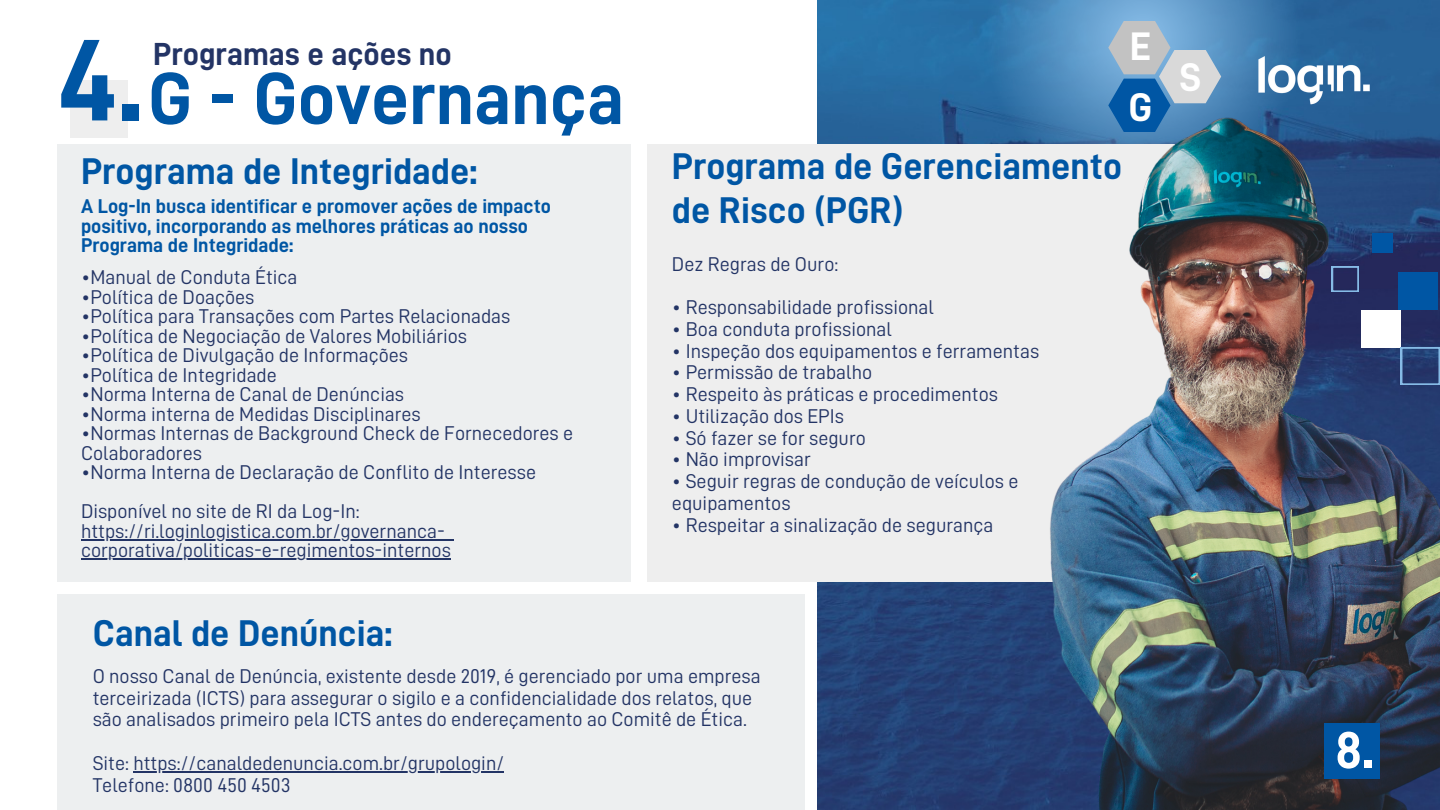
<style>
.page{position:relative;width:1440px;height:810px;background:#fff}
.page>*{position:absolute;margin:0;border:0;box-sizing:border-box;transform-origin:0 0}
.t1{font:116.7px "D DIN Bold";color:#0056a4}
.t2{font:74px "D DIN Bold";color:#0056a4}
.t3{font:52px "D DIN Bold";color:#fff}
.t4{font:40px "D DIN Bold";color:#fff}
.t5{font:37.3px/43.5px "D DIN Bold";color:#0056a4}
.t6{font:32px "D DIN Bold";color:#233465}
.t7{font:20px/19.5px "D DIN";color:#233465}
.t8{font:20px/19.5px "D DIN Bold";color:#0056a4}
</style>
<div class="page">
<img style="left:818px;top:0;width:622px;height:810px">
<svg style="left:970px;top:0;width:345px;height:144px;background:#4584b7"></svg>
<div style="left:647px;top:144px;width:528px;height:438px;background:#eee"></div>
<div style="left:57px;top:144px;width:574px;height:438px;background:#edeff0"></div>
<div style="left:57px;top:594px;width:748px;height:216px;background:#edeff0"></div>
<hr style="left:81px;top:539px;width:364px;height:2px;background:#233465">
<svg style="left:445px;top:539px;width:9px;height:2px"></svg>
<hr style="left:81px;top:559px;width:370px;height:1px;background:#233465">
<hr style="left:133px;top:771px;width:371px;height:2px;background:#233465">
<img style="left:1043px;top:81px;width:397px;height:729px">
<div style="left:71px;top:80px;width:57px;height:58px;background:#eee"></div>
<img style="left:1227px;top:20px;width:174px;height:122px">
<svg style="left:1108px;top:21px;width:113px;height:111px;background:#78a0c2"></svg>
<div style="left:1324px;top:724px;width:55px;height:55px;background:#0056a4"></div>
<p class="t1" style="left:57px;top:23px;width:87px">4.</p>
<p class="t6" style="left:153px;top:38px;width:300px">Programas e ações no</p>
<p class="t2" style="left:148px;top:63px;width:478px">G - Governança</p>
<p class="t5" style="left:81px;top:150px;width:398px">Programa de Integridade:</p>
<p class="t8" style="left:81px;top:197px;width:471px">A Log-In busca identificar e promover ações de impacto positivo, incorporando as melhores práticas ao nosso<br>Programa de Integridade:</p>
<p class="t7" style="left:81px;top:268px;width:218px">•Manual de Conduta Ética</p>
<p class="t7" style="left:81px;top:287px;width:175px">•Política de Doações</p>
<p class="t7" style="left:81px;top:307px;width:431px">•Política para Transações com Partes Relacionadas</p>
<p class="t7" style="left:81px;top:326px;width:388px">•Política de Negociação de Valores Mobiliários</p>
<p class="t7" style="left:81px;top:346px;width:329px">•Política de Divulgação de Informações</p>
<p class="t7" style="left:81px;top:365px;width:197px">•Política de Integridade</p>
<p class="t7" style="left:81px;top:385px;width:325px">•Norma Interna de Canal de Denúncias</p>
<p class="t7" style="left:81px;top:404px;width:341px">•Norma interna de Medidas Disciplinares</p>
<p class="t7" style="left:81px;top:424px;width:494px">•Normas Internas de Background Check de Fornecedores e<br>Colaboradores</p>
<p class="t7" style="left:81px;top:463px;width:457px">•Norma Interna de Declaração de Conflito de Interesse</p>
<p class="t7" style="left:81px;top:502px;width:280px">Disponível no site de RI da Log-In:</p>
<p class="t7" style="left:81px;top:521px;width:366px">https://ri.loginlogistica.com.br/governanca-</p>
<p class="t7" style="left:81px;top:541px;width:371px">corporativa/politicas-e-regimentos-internos</p>
<p class="t4" style="left:1130px;top:27px;width:23px">E</p>
<p class="t4" style="left:1129px;top:88px;width:25px">G</p>
<p class="t5" style="left:672px;top:145px;width:452px">Programa de Gerenciamento de Risco (PGR)</p>
<p class="t7" style="left:672px;top:254px;width:168px">Dez Regras de Ouro:</p>
<p class="t7" style="left:672px;top:298px;width:264px">• Responsabilidade profissional</p>
<p class="t7" style="left:672px;top:320px;width:222px">• Boa conduta profissional</p>
<p class="t7" style="left:672px;top:341px;width:369px">• Inspeção dos equipamentos e ferramentas</p>
<p class="t7" style="left:672px;top:363px;width:202px">• Permissão de trabalho</p>
<p class="t7" style="left:672px;top:385px;width:328px">• Respeito às práticas e procedimentos</p>
<p class="t7" style="left:672px;top:407px;width:174px">• Utilização dos EPIs</p>
<p class="t7" style="left:672px;top:428px;width:195px">• Só fazer se for seguro</p>
<p class="t7" style="left:672px;top:450px;width:140px">• Não improvisar</p>
<p class="t7" style="left:672px;top:471px;width:348px;line-height:21.8px">• Seguir regras de condução de veículos e equipamentos</p>
<p class="t7" style="left:672px;top:515px;width:323px">• Respeitar a sinalização de segurança</p>
<p class="t5" style="left:93px;top:612px;width:301px">Canal de Denúncia:</p>
<p class="t7" style="left:93px;top:666px;width:670px">O nosso Canal de Denúncia, existente desde 2019, é gerenciado por uma empresa</p>
<p class="t7" style="left:93px;top:688px;width:661px">terceirizada (ICTS) para assegurar o sigilo e a confidencialidade dos relatos, que</p>
<p class="t7" style="left:93px;top:710px;width:656px">são analisados primeiro pela ICTS antes do endereçamento ao Comitê de Ética.</p>
<p class="t7" style="left:93px;top:753px;width:413px">Site: https://canaldedenuncia.com.br/grupologin/</p>
<p class="t7" style="left:93px;top:775px;width:199px">Telefone: 0800 450 4503</p>
<p class="t4" style="left:1179px;top:58px;width:23px">S</p>
<p class="t3" style="left:1335px;top:725px;width:40px">8.</p>
</div>
